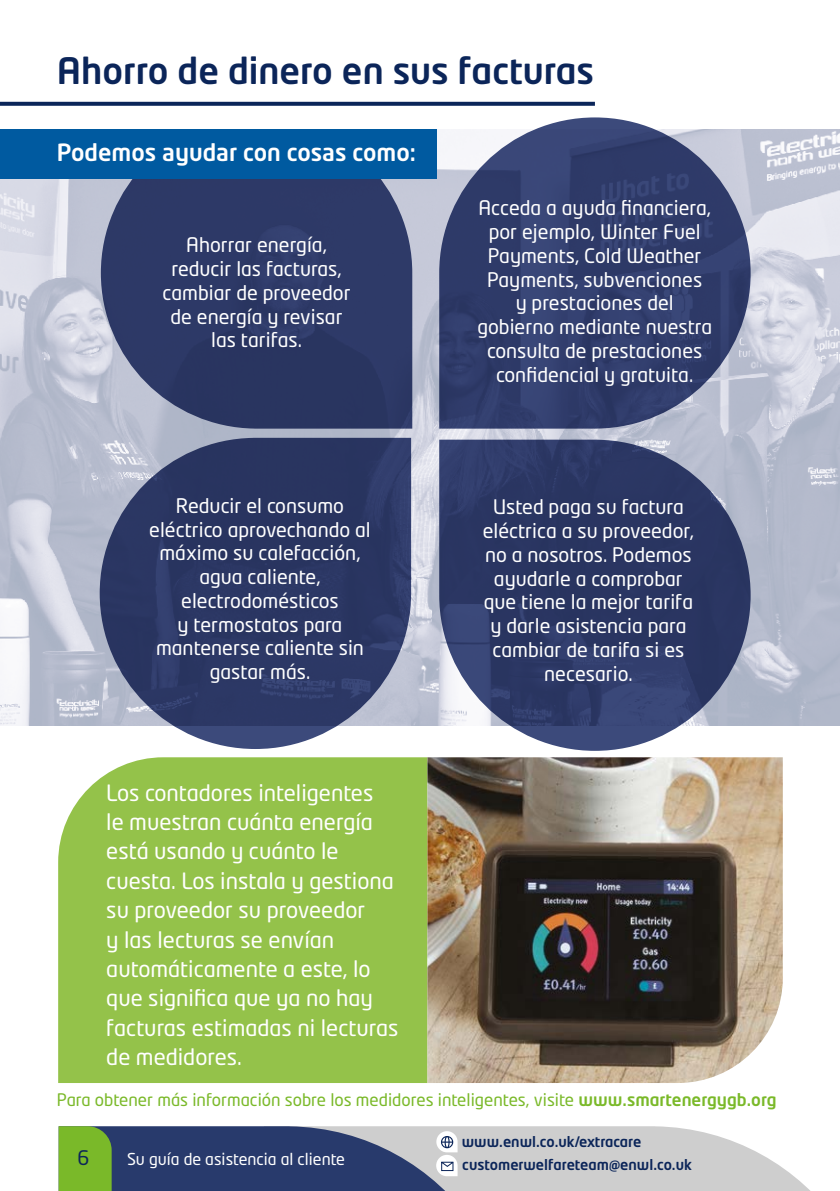
<style>
.page{position:relative;width:840px;height:1191px;background:#fff}
.page>*{position:absolute;margin:0;border:0;box-sizing:border-box;transform-origin:0 0}
._1_Main_header{font:500 36px "Neo Tech Std";color:#0b2559}
._3_Sub_header_text{font:500 23.4px "Neo Tech Std";color:#fff}
._4_Body_copy{font:22.2px/29.4px "Neo Tech Std";color:#fff}
._4_Body_copy-2{font:19.8px/23.8px "Neo Tech Std";color:#fff;text-align:center}
.t1{font:19.8px "Neo Tech Std";color:#0b2559}
._3_Sub_header_text-2{font:17px "Neo Tech Std";color:#7ab929}
.t2{font:16.2px "Neo Tech Std";color:#fff}
.t3{font:500 14.4px/23.6px "Neo Tech Std";color:#0b2559}
.s1{font-weight:500}
</style>
<div class="page">
<hr style="left:839px;top:726px;width:1px;height:465px;background:#fef4e9">
<img style="left:0;top:130px;width:839px;height:596px">
<svg style="left:0;top:102px;width:594px;height:4px;background:#173061"></svg>
<div style="left:101px;top:117px;width:311px;height:311px;background:#2d3967;border-radius:155px"></div>
<svg style="left:100px;top:438px;width:311px;height:311px;background:#2b3764"></svg>
<div style="left:439px;top:117px;width:311px;height:311px;background:linear-gradient(to right,#323f6e,#313d6c);border-radius:155px"></div>
<svg style="left:439px;top:440px;width:311px;height:311px;background:#2d3966"></svg>
<div style="left:58px;top:757px;width:369px;height:326px;background:#94c24a"></div>
<img style="left:427px;top:757px;width:355px;height:326px">
<div style="left:167px;top:114px;width:245px;height:35px;background:#fff"></div>
<div style="left:0;top:130px;width:436px;height:49px;background:#005aa0"></div>
<svg style="left:59px;top:1126px;width:751px;height:65px;background:#8c97a1"></svg>
<p class="_1_Main_header" style="left:57px;top:48px;width:538px">Ahorro de dinero en sus facturas</p>
<p class="_3_Sub_header_text" style="left:57px;top:138px;width:360px">Podemos ayudar con cosas como:</p>
<p class="_4_Body_copy-2" style="left:162px;top:233px;width:189px">Ahorrar energía, reducir las facturas, cambiar de proveedor de energía y revisar las tarifas.</p>
<p class="_4_Body_copy-2" style="left:149px;top:493px;width:223px">Reducir el consumo eléctrico aprovechando al máximo su calefacción, agua caliente, electrodomésticos<br>y termostatos para mantenerse caliente sin gastar más.</p>
<p class="_4_Body_copy" style="left:106px;top:777px;width:293px">Los contadores inteligentes<br>le muestran cuánta energía está usando y cuánto le cuesta. Los instala y gestiona su proveedor su proveedor<br>y las lecturas se envían automáticamente a este, lo que significa que ya no hay facturas estimadas ni lecturas de medidores.</p>
<p class="_4_Body_copy-2" style="left:477px;top:196px;width:236px">Acceda a ayuda financiera, por ejemplo, Winter Fuel<br>Payments, Cold Weather<br>Payments, subvenciones<br>y prestaciones del gobierno mediante nuestra consulta de prestaciones confidencial y gratuita.</p>
<p class="_4_Body_copy-2" style="left:482px;top:495px;width:213px">Usted paga su factura eléctrica a su proveedor, no a nosotros. Podemos ayudarle a comprobar que tiene la mejor tarifa y darle asistencia para cambiar de tarifa si es necesario.</p>
<p class="_3_Sub_header_text-2" style="left:57px;top:1089px;width:720px">Para obtener más información sobre los medidores inteligentes, visite <span class="s1">www.smartenergygb.org</span></p>
<p class="t1" style="left:77px;top:1145px;width:13px">6</p>
<p class="t2" style="left:127px;top:1148px;width:219px">Su guía de asistencia al cliente</p>
<p class="t3" style="left:461px;top:1129px;width:231px">www.enwl.co.uk/extracare customerwelfareteam@enwl.co.uk</p>
</div>
